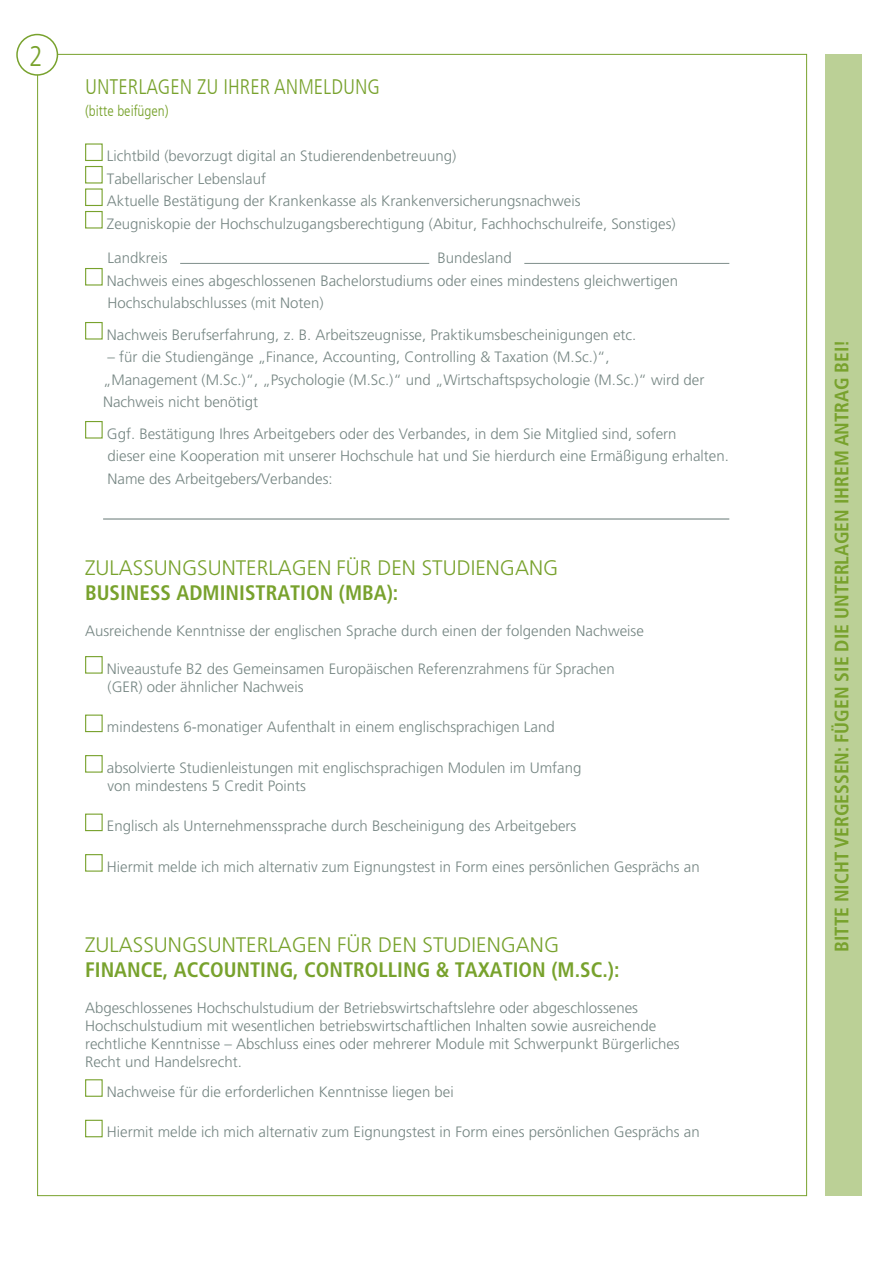
<style>
.page{position:relative;width:885px;height:1263px;background:#fff}
.page>*{position:absolute;margin:0;border:0;box-sizing:border-box;transform-origin:0 0}
.t1{font:300 condensed 28.5px "Frutiger LT Com";color:#78a22d}
.t2{font:300 21px/25.2px "Frutiger 45";color:#78a22d}
.t3{font:21px "Frutiger 67 Bold Cn";color:#78a22d}
.t4{font:300 condensed 21px "Frutiger LT Com";color:#78a22d}
.t5{font:700 condensed 19.5px "Frutiger LT Com";color:#78a22d}
.t6{font:300 15px/18px "Frutiger 45";color:#768683}
.t7{font:300 condensed 15px "Frutiger LT Com";color:#78a22d}
.s1{font-family:"Frutiger 67 Bold Cn";font-weight:400}
</style>
<div class="page">
<div style="left:85px;top:143px;width:18px;height:18px;border:1px solid #78a22d"></div>
<div style="left:85px;top:166px;width:18px;height:18px;border:1px solid #78a22d"></div>
<div style="left:85px;top:188px;width:18px;height:18px;border:1px solid #78a22d"></div>
<div style="left:85px;top:211px;width:18px;height:18px;border:1px solid #78a22d"></div>
<hr style="left:180px;top:263px;width:249px;height:1px;background:#7f8f8b">
<hr style="left:524px;top:263px;width:205px;height:1px;background:#7f8f8b">
<div style="left:85px;top:268px;width:18px;height:18px;border:1px solid #78a22d"></div>
<div style="left:85px;top:322px;width:18px;height:18px;border:1px solid #78a22d"></div>
<div style="left:85px;top:421px;width:18px;height:18px;border:1px solid #78a22d"></div>
<hr style="left:103px;top:518px;width:626px;height:2px;background:#768683">
<div style="left:85px;top:656px;width:18px;height:18px;border:1px solid #78a22d"></div>
<div style="left:85px;top:714px;width:18px;height:18px;border:1px solid #78a22d"></div>
<div style="left:85px;top:755px;width:18px;height:18px;border:1px solid #78a22d"></div>
<div style="left:85px;top:813px;width:18px;height:18px;border:1px solid #78a22d"></div>
<div style="left:85px;top:854px;width:18px;height:18px;border:1px solid #78a22d"></div>
<div style="left:16px;top:34px;width:42px;height:42px;border:2px solid #78a22d;border-radius:50%"></div>
<div style="left:825px;top:54px;width:37px;height:1141px;background:#bbd096"></div>
<div style="left:85px;top:1079px;width:18px;height:18px;border:1px solid #78a22d"></div>
<div style="left:85px;top:1120px;width:18px;height:17px;border:1px solid #78a22d"></div>
<p class="t1" style="left:29px;top:39px;width:15px">2</p>
<p class="t4" style="left:85px;top:75px;width:296px">UNTERLAGEN ZU IHRER ANMELDUNG</p>
<p class="t7" style="left:85px;top:102px;width:85px">(bitte beifügen)</p>
<p class="t6" style="left:107px;top:147px;width:351px">Lichtbild (bevorzugt digital an Studierendenbetreuung)</p>
<p class="t6" style="left:107px;top:170px;width:161px">Tabellarischer Lebenslauf</p>
<p class="t6" style="left:107px;top:192px;width:475px">Aktuelle Bestätigung der Krankenkasse als Krankenversicherungsnachweis</p>
<p class="t6" style="left:107px;top:215px;width:570px">Zeugniskopie der Hochschulzugangsberechtigung (Abitur, Fachhochschulreife, Sonstiges)</p>
<p class="t6" style="left:108px;top:249px;width:61px">Landkreis</p>
<p class="t6" style="left:437px;top:249px;width:76px">Bundesland</p>
<p class="t6" style="left:107px;top:269px;width:572px;line-height:22.5px">Nachweis eines abgeschlossenen Bachelorstudiums oder eines mindestens gleichwertigen<br>Hochschulabschlusses (mit Noten)</p>
<p class="t6" style="left:107px;top:326px;width:531px">Nachweis Berufserfahrung, z. B. Arbeitszeugnisse, Praktikumsbescheinigungen etc.</p>
<p class="t6" style="left:108px;top:348px;width:503px">– für die Studiengänge „Finance, Accounting, Controlling &amp; Taxation (M.Sc.)“,</p>
<p class="t6" style="left:103px;top:368px;width:602px;line-height:22.5px">„Management (M.Sc.)“, „Psychologie (M.Sc.)“ und „Wirtschaftspsychologie (M.Sc.)“ wird der<br>Nachweis nicht benötigt</p>
<p class="t6" style="left:107px;top:425px;width:571px">Ggf. Bestätigung Ihres Arbeitgebers oder des Verbandes, in dem Sie Mitglied sind, sofern</p>
<p class="t6" style="left:108px;top:447px;width:622px">dieser eine Kooperation mit unserer Hochschule hat und Sie hierdurch eine Ermäßigung erhalten.</p>
<p class="t6" style="left:108px;top:470px;width:227px">Name des Arbeitgebers/Verbandes:</p>
<p class="t2" style="left:85px;top:555px;width:474px">ZULASSUNGSUNTERLAGEN FÜR DEN STUDIENGANG<br><span class="s1">BUSINESS ADMINISTRATION (MBA):</span></p>
<p class="t6" style="left:85px;top:622px;width:560px">Ausreichende Kenntnisse der englischen Sprache durch einen der folgenden Nachweise</p>
<p class="t6" style="left:107px;top:660px;width:509px">Niveaustufe B2 des Gemeinsamen Europäischen Referenzrahmens für Sprachen (GER) oder ähnlicher Nachweis</p>
<p class="t6" style="left:107px;top:718px;width:449px">mindestens 6-monatiger Aufenthalt in einem englischsprachigen Land</p>
<p class="t6" style="left:107px;top:759px;width:476px">absolvierte Studienleistungen mit englischsprachigen Modulen im Umfang von mindestens 5 Credit Points</p>
<p class="t6" style="left:107px;top:817px;width:471px">Englisch als Unternehmenssprache durch Bescheinigung des Arbeitgebers</p>
<p class="t6" style="left:107px;top:858px;width:594px">Hiermit melde ich mich alternativ zum Eignungstest in Form eines persönlichen Gesprächs an</p>
<p class="t2" style="left:85px;top:932px;width:475px">ZULASSUNGSUNTERLAGEN FÜR DEN STUDIENGANG</p>
<p class="t3" style="left:85px;top:957px;width:536px">FINANCE, ACCOUNTING, CONTROLLING &amp; TAXATION (M.SC.):</p>
<p class="t6" style="left:85px;top:999px;width:596px">Abgeschlossenes Hochschulstudium der Betriebswirtschaftslehre oder abgeschlossenes Hochschulstudium mit wesentlichen betriebswirtschaftlichen Inhalten sowie ausreichende rechtliche Kenntnisse – Abschluss eines oder mehrerer Module mit Schwerpunkt Bürgerliches Recht und Handelsrecht.</p>
<p class="t6" style="left:107px;top:1083px;width:348px">Nachweise für die erforderlichen Kenntnisse liegen bei</p>
<p class="t6" style="left:107px;top:1123px;width:594px">Hiermit melde ich mich alternativ zum Eignungstest in Form eines persönlichen Gesprächs an</p>
<p class="t5" style="left:829px;top:952px;width:614px;rotate:-90deg">BITTE NICHT VERGESSEN: FÜGEN SIE DIE UNTERLAGEN IHREM ANTRAG BEI!</p>
</div>
